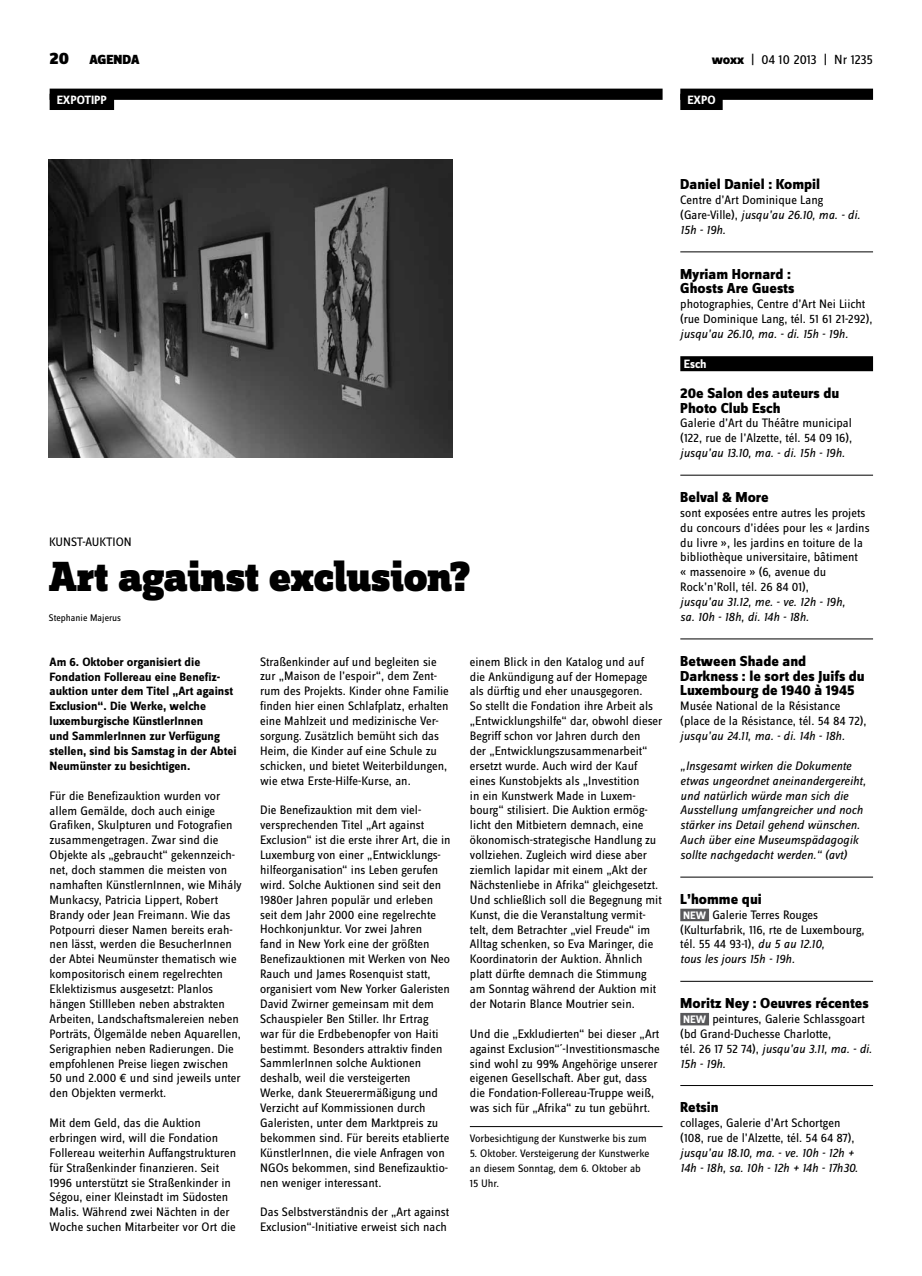
<style>
.page{position:relative;width:922px;height:1276px;background:#fff}
.page>*{position:absolute;margin:0;border:0;box-sizing:border-box;transform-origin:0 0}
.t1{font:900 43.75px "Zine Slab Dis";letter-spacing:-.01em;color:#000}
.t2{font:800 15px/14.9px "Zine Sans Dis";color:#000}
.t3{font:13.75px "Zine Sans Dis";letter-spacing:-.01em;color:#000}
.t4{font:900 13.75px "Zine Sans Dis";color:#000}
.t5{font:12.75px/14.9px "Zine Sans Dis";color:#000}
.t6{font:italic 12.75px/14.9px "Zine Sans Dis";color:#000}
.t7{font:700 12.5px/14.9px "Zine Sans Dis";color:#000}
.t8{font:700 12.5px "Zine Sans Dis";color:#fff}
.t9{font:11.25px/15px "Zine Sans Dis";color:#000}
.t10{font:10px "Zine Sans Dis";color:#000}
.s1{font-size:17.5px}
.s2{font-weight:800}
.s3{font-style:italic}
.s4{font-weight:700;font-size:11.25px;color:#fff}
</style>
<div class="page">
<div style="left:50px;top:89px;width:612px;height:11px;background:#000"></div>
<div style="left:50px;top:94px;width:64px;height:16px;background:#000"></div>
<div style="left:680px;top:89px;width:192px;height:11px;background:#000"></div>
<div style="left:680px;top:94px;width:42px;height:16px;background:#000"></div>
<img style="left:49px;top:159px;width:403px;height:298px">
<hr style="left:680px;top:252px;width:192px;height:1px;background:#000">
<div style="left:680px;top:356px;width:192px;height:15px;background:#000"></div>
<hr style="left:680px;top:475px;width:192px;height:1px;background:#000">
<hr style="left:680px;top:639px;width:192px;height:1px;background:#000">
<hr style="left:680px;top:877px;width:192px;height:1px;background:#000">
<div style="left:680px;top:908px;width:28px;height:13px;background:#58585a"></div>
<hr style="left:680px;top:981px;width:192px;height:1px;background:#000">
<div style="left:680px;top:1013px;width:28px;height:12px;background:#58585a"></div>
<hr style="left:680px;top:1085px;width:192px;height:1px;background:#000">
<hr style="left:469px;top:1126px;width:193px;height:1px;background:#000">
<p class="t4" style="left:50px;top:53px;width:91px"><span class="s1">20</span> AGENDA</p>
<p class="t3" style="left:711px;top:53px;width:163px"><span class="s2">woxx</span> | 04 10 2013 | Nr 1235</p>
<p class="t8" style="left:57px;top:93px;width:52px">EXPOTIPP</p>
<p class="t8" style="left:687px;top:93px;width:30px">EXPO</p>
<p class="t5" style="left:49px;top:535px;width:84px">KUNST-AUKTION</p>
<h1 class="t1" style="left:49px;top:553px;width:423px">Art against exclusion?</h1>
<p class="t10" style="left:49px;top:612px;width:74px">Stephanie Majerus</p>
<p class="t7" style="left:50px;top:655px;width:188px">Am 6. Oktober organisiert die<br>Fondation Follereau eine Benefiz&shy;auktion unter dem Titel „Art against<br>Exclusion“. Die Werke, welche luxemburgische KünstlerInnen<br>und SammlerInnen zur Verfügung stellen, sind bis Samstag in der Abtei<br>Neumünster zu besichtigen.</p>
<p class="t5" style="left:50px;top:788px;width:194px">Für die Benefizauktion wurden vor allem Gemälde, doch auch einige Grafiken, Skulpturen und Fotografien zusammengetragen. Zwar sind die Objekte als „gebraucht“ gekennzeich&shy;net, doch stammen die meisten von namhaften KünstlernInnen, wie Mihály Munkacsy, Patricia Lippert, Robert Brandy oder Jean Freimann. Wie das Potpourri dieser Namen bereits erah&shy;nen lässt, werden die BesucherInnen der Abtei Neumünster thematisch wie kompositorisch einem regelrechten Eklektizismus ausgesetzt: Planlos hängen Stillleben neben abstrakten Arbeiten, Landschaftsmalereien neben Porträts, Ölgemälde neben Aquarellen, Serigraphien neben Radierungen. Die empfohlenen Preise liegen zwischen 50 und 2.000 € und sind jeweils unter den Objekten vermerkt.</p>
<p class="t5" style="left:50px;top:1116px;width:188px">Mit dem Geld, das die Auktion erbringen wird, will die Fondation Follereau weiterhin Auffangstrukturen für Straßenkinder finanzieren. Seit 1996 unterstützt sie Straßenkinder in Ségou, einer Kleinstadt im Südosten Malis. Während zwei Nächten in der Woche suchen Mitarbeiter vor Ort die</p>
<p class="t5" style="left:260px;top:654px;width:190px">Straßenkinder auf und begleiten sie zur „Maison de l’espoir“, dem Zent&shy;rum des Projekts. Kinder ohne Familie finden hier einen Schlafplatz, erhalten eine Mahlzeit und medizinische Ver&shy;sorgung. Zusätzlich bemüht sich das Heim, die Kinder auf eine Schule zu schicken, und bietet Weiterbildungen, wie etwa Erste-Hilfe-Kurse, an.</p>
<p class="t5" style="left:260px;top:803px;width:192px">Die Benefizauktion mit dem viel&shy;versprechenden Titel „Art against Exclusion“ ist die erste ihrer Art, die in Luxemburg von einer „Entwicklungs&shy;hilfeorganisation“ ins Leben gerufen wird. Solche Auktionen sind seit den 1980er Jahren populär und erleben seit dem Jahr 2000 eine regelrechte Hochkonjunktur. Vor zwei Jahren<br>fand in New York eine der größten Benefizauktionen mit Werken von Neo Rauch und James Rosenquist statt, organisiert vom New Yorker Galeristen David Zwirner gemeinsam mit dem Schauspieler Ben Stiller. Ihr Ertrag<br>war für die Erdbebenopfer von Haiti bestimmt. Besonders attraktiv finden SammlerInnen solche Auktionen deshalb, weil die versteigerten<br>Werke, dank Steuerermäßigung und Verzicht auf Kommissionen durch Galeristen, unter dem Marktpreis zu bekommen sind. Für bereits etablierte KünstlerInnen, die viele Anfragen von NGOs bekommen, sind Benefizauktio&shy;nen weniger interessant.</p>
<p class="t5" style="left:260px;top:1205px;width:190px">Das Selbstverständnis der „Art against<br>Exclusion“-Initiative erweist sich nach</p>
<p class="t5" style="left:469px;top:655px;width:194px">einem Blick in den Katalog und auf<br>die Ankündigung auf der Homepage als dürftig und eher unausgegoren.<br>So stellt die Fondation ihre Arbeit als „Entwicklungshilfe“ dar, obwohl dieser Begriff schon vor Jahren durch den<br>der „Entwicklungszusammenarbeit“ ersetzt wurde. Auch wird der Kauf eines Kunstobjekts als „Investition<br>in ein Kunstwerk Made in Luxem&shy;bourg“ stilisiert. Die Auktion ermög&shy;licht den Mitbietern demnach, eine ökonomisch-strategische Handlung zu vollziehen. Zugleich wird diese aber ziemlich lapidar mit einem „Akt der Nächstenliebe in Afrika“ gleichgesetzt.<br>Und schließlich soll die Begegnung mit Kunst, die die Veranstaltung vermit&shy;telt, dem Betrachter „viel Freude“ im Alltag schenken, so Eva Maringer, die Koordinatorin der Auktion. Ähnlich platt dürfte demnach die Stimmung am Sonntag während der Auktion mit der Notarin Blance Moutrier sein.</p>
<p class="t5" style="left:470px;top:1027px;width:191px">Und die „Exkludierten“ bei dieser „Art against Exclusion“´-Investitionsmasche sind wohl zu 99% Angehörige unserer eigenen Gesellschaft. Aber gut, dass die Fondation-Follereau-Truppe weiß, was sich für „Afrika“ zu tun gebührt.</p>
<p class="t9" style="left:469px;top:1131px;width:178px">Vorbesichtigung der Kunstwerke bis zum</p>
<p class="t9" style="left:469px;top:1146px;width:181px">5. Oktober. Versteigerung der Kunstwerke an diesem Sonntag, dem 6. Oktober ab<br>15 Uhr.</p>
<p class="t2" style="left:680px;top:178px;width:141px">Daniel Daniel : Kompil</p>
<p class="t5" style="left:680px;top:193px;width:181px">Centre d’Art Dominique Lang (Gare-Ville), <span class="s3">jusqu’au 26.10, ma. - di.<br>15h - 19h.</span></p>
<p class="t2" style="left:680px;top:267px;width:116px">Myriam Hornard :<br>Ghosts Are Guests</p>
<p class="t5" style="left:680px;top:297px;width:194px">photographies, Centre d’Art Nei Liicht (rue Dominique Lang, tél. 51 61 21-292),</p>
<p class="t6" style="left:680px;top:327px;width:169px">jusqu’au 26.10, ma. - di. 15h - 19h.</p>
<p class="t8" style="left:683px;top:357px;width:24px">Esch</p>
<p class="t2" style="left:680px;top:386px;width:161px">20e Salon des auteurs du<br>Photo Club Esch</p>
<p class="t5" style="left:680px;top:416px;width:173px">Galerie d’Art du Théâtre municipal (122, rue de l’Alzette, tél. 54 09 16),</p>
<p class="t6" style="left:680px;top:446px;width:166px">jusqu’au 13.10, ma. - di. 15h - 19h.</p>
<p class="t2" style="left:680px;top:490px;width:90px">Belval &amp; More</p>
<p class="t5" style="left:680px;top:506px;width:191px">sont exposées entre autres les projets du concours d’idées pour les « Jardins du livre », les jardins en toiture de la bibliothèque universitaire, bâtiment<br>« massenoire » (6, avenue du Rock’n’Roll, tél. 26 84 01),</p>
<p class="t6" style="left:680px;top:594px;width:166px">jusqu’au 31.12, me. - ve. 12h - 19h, sa. 10h - 18h, di. 14h - 18h.</p>
<p class="t2" style="left:680px;top:654px;width:186px">Between Shade and<br>Darkness : le sort des Juifs du<br>Luxembourg de 1940 à 1945</p>
<p class="t5" style="left:680px;top:699px;width:188px">Musée National de la Résistance (place de la Résistance, tél. 54 84 72),</p>
<p class="t6" style="left:680px;top:728px;width:166px">jusqu’au 24.11, ma. - di. 14h - 18h.</p>
<p class="t6" style="left:680px;top:758px;width:187px">„Insgesamt wirken die Dokumente etwas ungeordnet aneinandergereiht, und natürlich würde man sich die Ausstellung umfangreicher und noch stärker ins Detail gehend wünschen.<br>Auch über eine Museumspädagogik sollte nachgedacht werden.“ (avt)</p>
<p class="t2" style="left:680px;top:892px;width:83px">L’homme qui</p>
<p class="t5" style="left:680px;top:908px;width:186px"><span class="s4">NEW</span> Galerie Terres Rouges (Kulturfabrik, 116, rte de Luxembourg, tél. 55 44 93-1), <span class="s3">du 5 au 12.10,<br>tous les jours 15h - 19h.</span></p>
<p class="t2" style="left:680px;top:996px;width:190px">Moritz Ney : Oeuvres récentes</p>
<p class="t5" style="left:680px;top:1012px;width:193px"><span class="s4">NEW</span> peintures, Galerie Schlassgoart (bd Grand-Duchesse Charlotte,<br>tél. 26 17 52 74), <span class="s3">jusqu’au 3.11, ma. - di.<br>15h - 19h.</span></p>
<p class="t2" style="left:680px;top:1100px;width:40px">Retsin</p>
<p class="t5" style="left:680px;top:1116px;width:175px">collages, Galerie d’Art Schortgen (108, rue de l’Alzette, tél. 54 64 87),</p>
<p class="t6" style="left:680px;top:1145px;width:179px">jusqu’au 18.10, ma. - ve. 10h - 12h +<br>14h - 18h, sa. 10h - 12h + 14h - 17h30.</p>
</div>
